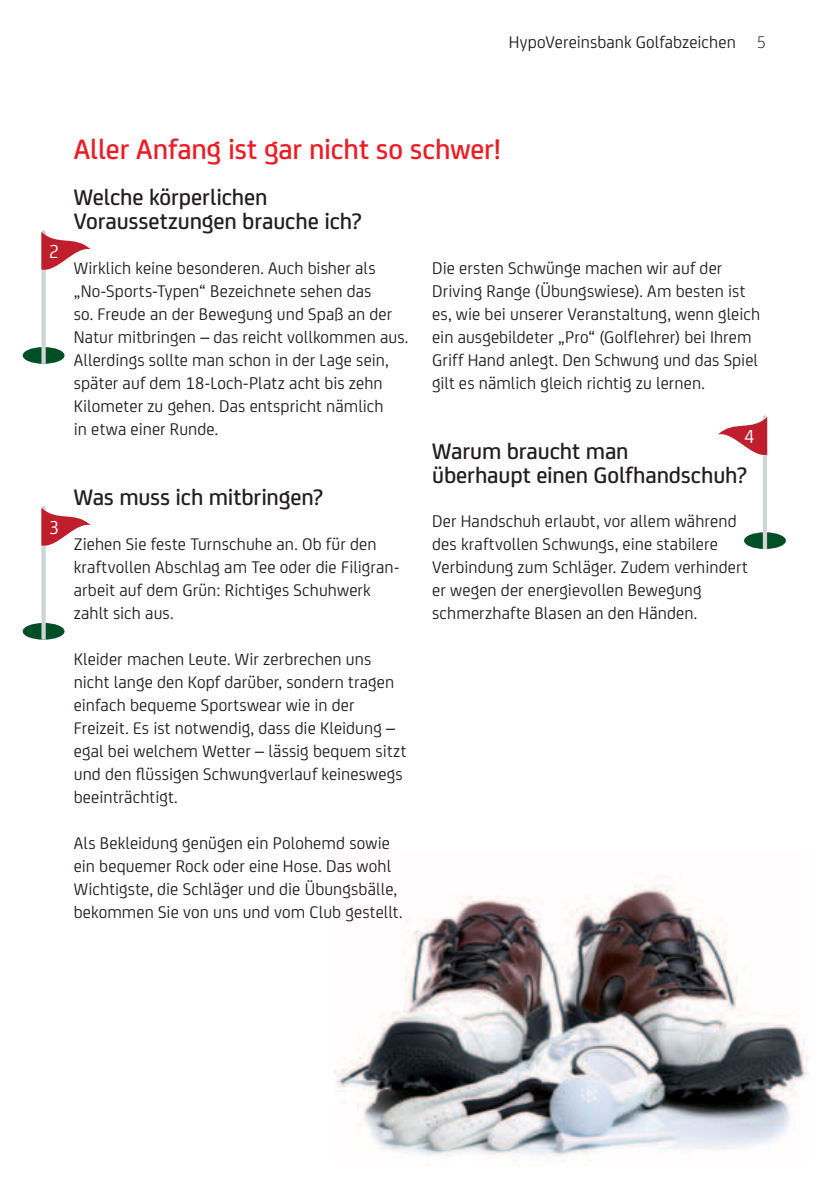
<style>
.page{position:relative;width:840px;height:1191px;background:#fff}
.page>*{position:absolute;margin:0;border:0;box-sizing:border-box;transform-origin:0 0}
.t1{font:500 30px "Uni Credit";letter-spacing:-.005em;color:#ed1c24}
.t2{font:500 24px/24px "Uni Credit";letter-spacing:-.005em;color:#231f20}
.t3{font:20px "Uni Credit";color:#fff}
.t4{font:18px/23px "Uni Credit";letter-spacing:.005em;color:#231f20}
.s1{font-weight:300}
</style>
<div class="page">
<img style="left:334px;top:884px;width:475px;height:277px">
<div style="left:23px;top:347px;width:41px;height:17px;background:#004f27;border-radius:50%"></div>
<svg style="left:41px;top:230px;width:50px;height:134px"></svg>
<div style="left:23px;top:623px;width:41px;height:16px;background:#004f27;border-radius:50%"></div>
<svg style="left:41px;top:506px;width:50px;height:133px"></svg>
<svg style="left:743px;top:532px;width:42px;height:17px"></svg>
<svg style="left:718px;top:415px;width:48px;height:134px"></svg>
<p class="t4" style="left:508px;top:29px;width:259px">HypoVereinsbank Golfabzeichen <span class="s1">5</span></p>
<p class="t3" style="left:49px;top:237px;width:12px">2</p>
<p class="t3" style="left:49px;top:513px;width:12px">3</p>
<h1 class="t1" style="left:74px;top:127px;width:428px">Aller Anfang ist gar nicht so schwer!</h1>
<h2 class="t2" style="left:74px;top:184px;width:290px">Welche körperlichen<br>Voraussetzungen brauche ich?</h2>
<p class="t4" style="left:74px;top:256px;width:336px">Wirklich keine besonderen. Auch bisher als „No-Sports-Typen“ Bezeichnete sehen das<br>so. Freude an der Bewegung und Spaß an der Natur mitbringen – das reicht vollkommen aus.<br>Allerdings sollte man schon in der Lage sein, später auf dem 18-Loch-Platz acht bis zehn Kilometer zu gehen. Das entspricht nämlich<br>in etwa einer Runde.</p>
<p class="t4" style="left:432px;top:256px;width:329px">Die ersten Schwünge machen wir auf der Driving Range (Übungswiese). Am besten ist es, wie bei unserer Veranstaltung, wenn gleich ein ausgebildeter „Pro“ (Golflehrer) bei Ihrem Griff Hand anlegt. Den Schwung und das Spiel gilt es nämlich gleich richtig zu lernen.</p>
<p class="t3" style="left:743px;top:422px;width:12px">4</p>
<h2 class="t2" style="left:432px;top:438px;width:316px">Warum braucht man<br>überhaupt einen Golfhandschuh?</h2>
<p class="t4" style="left:432px;top:509px;width:317px">Der Handschuh erlaubt, vor allem während des kraftvollen Schwungs, eine stabilere Verbindung zum Schläger. Zudem verhindert er wegen der energievollen Bewegung schmerzhafte Blasen an den Händen.</p>
<h2 class="t2" style="left:74px;top:484px;width:251px">Was muss ich mitbringen?</h2>
<p class="t4" style="left:74px;top:532px;width:327px">Ziehen Sie feste Turnschuhe an. Ob für den kraftvollen Abschlag am Tee oder die Filigran&shy;arbeit auf dem Grün: Richtiges Schuhwerk zahlt sich aus.</p>
<p class="t4" style="left:74px;top:647px;width:334px">Kleider machen Leute. Wir zerbrechen uns nicht lange den Kopf darüber, sondern tragen einfach bequeme Sportswear wie in der Freizeit. Es ist notwendig, dass die Kleidung – egal bei welchem Wetter – lässig bequem sitzt und den flüssigen Schwungverlauf keineswegs beeinträchtigt.</p>
<p class="t4" style="left:74px;top:831px;width:330px">Als Bekleidung genügen ein Polohemd sowie ein bequemer Rock oder eine Hose. Das wohl Wichtigste, die Schläger und die Übungsbälle, bekommen Sie von uns und vom Club gestellt.</p>
</div>
